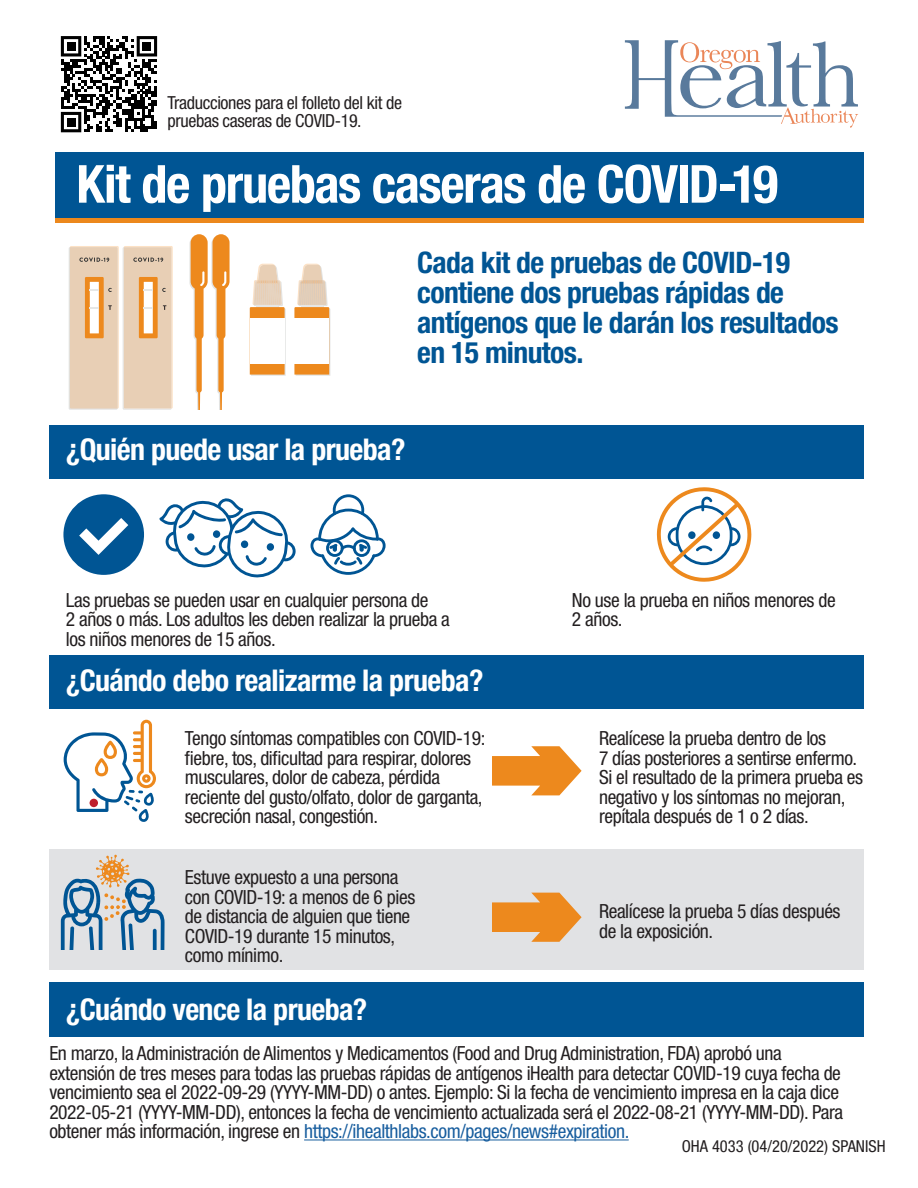
<style>
.page{position:relative;width:918px;height:1188px;background:#fff}
.page>*{position:absolute;margin:0;border:0;box-sizing:border-box;transform-origin:0 0}
.t1{font:700 condensed 52.5px "Helvetica Neue LT Std";letter-spacing:-.025em;color:#fff}
.t2{font:700 condensed 30px "Helvetica Neue LT Std";letter-spacing:-.02em;color:#fff}
.t3{font:700 condensed 29.7px/30px "Helvetica Neue LT Std";letter-spacing:-.02em;color:#005594}
.body{font:condensed 19.5px/19.5px "Helvetica Neue LT Std";letter-spacing:-.02em;color:#231f20}
.body-2{font:condensed 18px/18px "Helvetica Neue LT Std";letter-spacing:-.02em;color:#231f20}
.t4{font:condensed 16.5px "Helvetica Neue LT Std";color:#231f20}
.s1{color:#175d9e}
</style>
<div class="page">
<svg style="left:625px;top:40px;width:233px;height:88px"></svg>
<div style="left:55px;top:152px;width:809px;height:66px;background:#005594"></div>
<div style="left:55px;top:218px;width:809px;height:5px;background:#ec881d"></div>
<svg style="left:189px;top:234px;width:41px;height:175px"></svg>
<svg style="left:250px;top:264px;width:36px;height:112px"></svg>
<div style="left:250px;top:318px;width:35px;height:46px;background:#fff"></div>
<svg style="left:294px;top:264px;width:36px;height:112px"></svg>
<div style="left:294px;top:318px;width:35px;height:46px;background:#fff"></div>
<div style="left:69px;top:247px;width:49px;height:162px;background:#e2e0db"></div>
<svg style="left:70px;top:246px;width:103px;height:163px;background:#e9cdb0"></svg>
<div style="left:49px;top:425px;width:815px;height:54px;background:#005594"></div>
<svg style="left:311px;top:494px;width:75px;height:81px"></svg>
<svg style="left:159px;top:498px;width:137px;height:79px"></svg>
<div style="left:63px;top:494px;width:81px;height:81px;background:#005594;border-radius:50%"></div>
<svg style="left:79px;top:518px;width:49px;height:37px"></svg>
<svg style="left:657px;top:487px;width:94px;height:95px"></svg>
<div style="left:49px;top:655px;width:815px;height:54px;background:#005594"></div>
<svg style="left:64px;top:720px;width:92px;height:102px"></svg>
<div style="left:90px;top:799px;width:8px;height:8px;background:#be1d2c;border-radius:50%"></div>
<svg style="left:492px;top:746px;width:90px;height:49px"></svg>
<div style="left:49px;top:849px;width:815px;height:121px;background:#e1e2e4"></div>
<svg style="left:61px;top:855px;width:104px;height:95px"></svg>
<svg style="left:492px;top:893px;width:90px;height:49px"></svg>
<div style="left:49px;top:983px;width:815px;height:54px;background:#005594"></div>
<hr style="left:304px;top:1139px;width:325px;height:1px;background:#175d9e">
<svg style="left:61px;top:36px;width:96px;height:96px"></svg>
<div style="left:67px;top:42px;width:8px;height:9px;background:#000"></div>
<div style="left:143px;top:42px;width:8px;height:9px;background:#000"></div>
<div style="left:67px;top:118px;width:8px;height:8px;background:#000"></div>
<p class="body-2" style="left:168px;top:93px;width:236px">Traducciones para el folleto del kit de pruebas caseras de COVID-19.</p>
<h1 class="t1" style="left:76px;top:152px;width:703px">Kit de pruebas caseras de COVID-19</h1>
<h2 class="t3" style="left:417px;top:247px;width:423px">Cada kit de pruebas de COVID-19 contiene dos pruebas rápidas de antígenos que le darán los resultados en 15 minutos.</h2>
<h3 class="t2" style="left:66px;top:432px;width:341px">¿Quién puede usar la prueba?</h3>
<p class="body" style="left:66px;top:590px;width:386px">Las pruebas se pueden usar en cualquier persona de<br>2 años o más. Los adultos les deben realizar la prueba a los niños menores de 15 años.</p>
<p class="body" style="left:572px;top:590px;width:265px">No use la prueba en niños menores de<br>2 años.</p>
<h3 class="t2" style="left:66px;top:662px;width:419px">¿Cuándo debo realizarme la prueba?</h3>
<p class="body" style="left:185px;top:728px;width:302px">Tengo síntomas compatibles con COVID-19: fiebre, tos, dificultad para respirar, dolores musculares, dolor de cabeza, pérdida reciente del gusto/olfato, dolor de garganta, secreción nasal, congestión.</p>
<p class="body" style="left:599px;top:728px;width:266px">Realícese la prueba dentro de los<br>7 días posteriores a sentirse enfermo.<br>Si el resultado de la primera prueba es negativo y los síntomas no mejoran, repítala después de 1 o 2 días.</p>
<p class="body" style="left:185px;top:868px;width:232px">Estuve expuesto a una persona con COVID-19: a menos de 6 pies de distancia de alguien que tiene<br>COVID-19 durante 15 minutos, como mínimo.</p>
<p class="body" style="left:599px;top:902px;width:243px">Realícese la prueba 5 días después de la exposición.</p>
<h3 class="t2" style="left:66px;top:991px;width:303px">¿Cuándo vence la prueba?</h3>
<p class="body" style="left:49px;top:1043px;width:795px">En marzo, la Administración de Alimentos y Medicamentos (Food and Drug Administration, FDA) aprobó una extensión de tres meses para todas las pruebas rápidas de antígenos iHealth para detectar COVID-19 cuya fecha de vencimiento sea el 2022-09-29 (YYYY-MM-DD) o antes. Ejemplo: Si la fecha de vencimiento impresa en la caja dice 2022-05-21 (YYYY-MM-DD), entonces la fecha de vencimiento actualizada será el 2022-08-21 (YYYY-MM-DD). Para obtener más información, ingrese en <span class="s1">https://ihealthlabs.com/pages/news#expiration.</span></p>
<p class="t4" style="left:682px;top:1137px;width:205px">OHA 4033 (04/20/2022) SPANISH</p>
</div>
